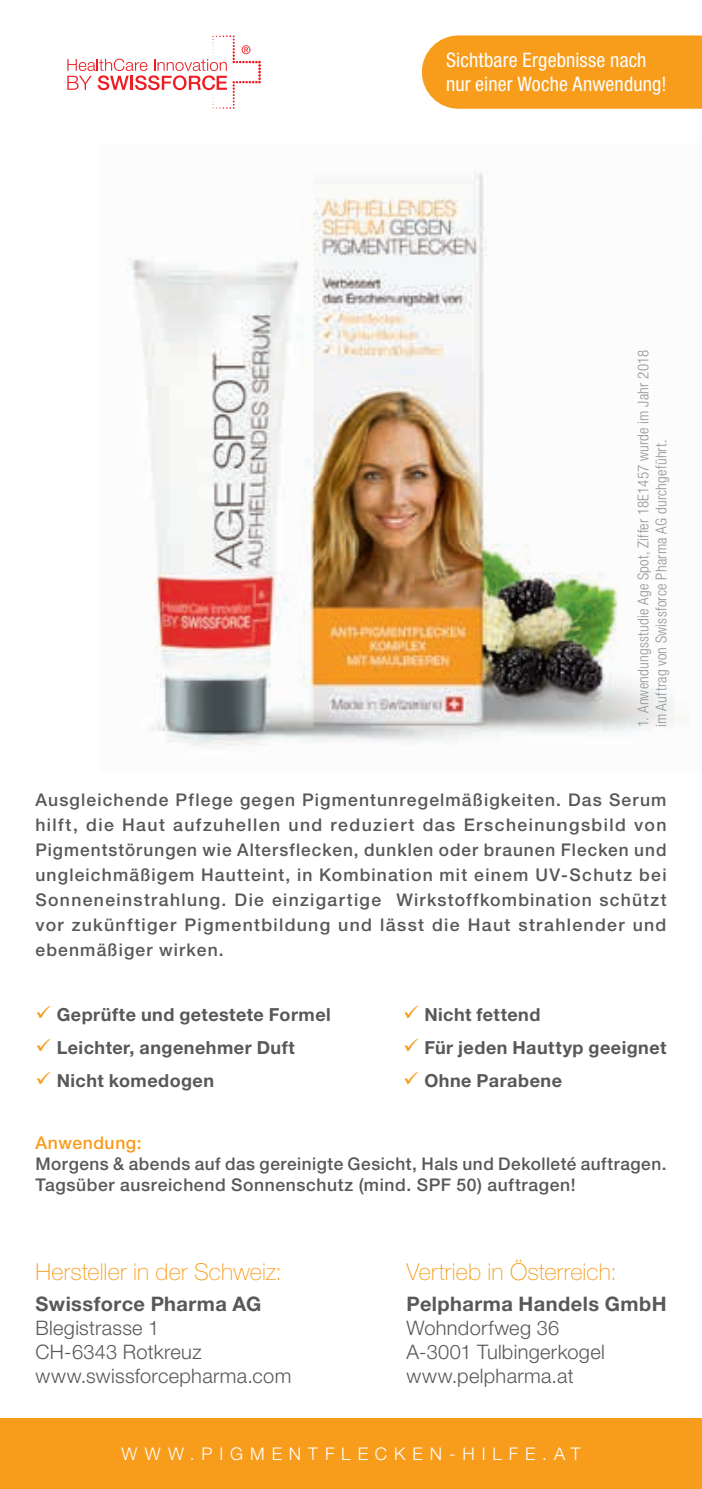
<style>
.page{position:relative;width:702px;height:1489px;background:#fff}
.page>*{position:absolute;margin:0;border:0;box-sizing:border-box;transform-origin:0 0}
.t1{font:100 23.25px "Helvetica Neue LT Std";letter-spacing:.005em;color:#f89c1c}
.t2{font:300 20px/24px "Helvetica Neue LT Std";letter-spacing:.015em;color:#57585a}
.t3{font:condensed 20px/24px "Helvetica Neue LT Pro";letter-spacing:.005em;color:#fff}
.t4{font:700 20px "Helvetica Neue LT Pro";letter-spacing:.02em;color:#57585a}
.t5{font:700 18px "Helvetica Neue LT Pro";letter-spacing:.025em;color:#57585a}
.t6{font:500 17.5px/25px "Helvetica Neue LT Pro";letter-spacing:.035em;color:#57585a;text-align:justify}
.t7{font:300 17.5px "Helvetica Neue LT Pro";letter-spacing:.395em;color:#fff}
.t8{font:500 17.5px "Helvetica Neue LT Pro";letter-spacing:.035em;color:#f89c1c}
.t9{font:300 condensed 15px/18px "Helvetica Neue LT Pro";letter-spacing:.015em;color:#939598}
.s1{color:#f89c1c}
</style>
<div class="page">
<img style="left:128px;top:172px;width:547px;height:574px">
<svg style="left:67px;top:35px;width:194px;height:74px"></svg>
<div style="left:422px;top:35px;width:280px;height:74px;background:#f89c1c"></div>
<div style="left:0;top:1417px;width:702px;height:71px;background:#f89c1c"></div>
<p class="t3" style="left:446px;top:48px;width:222px">Sichtbare Ergebnisse nach nur einer Woche Anwendung!</p>
<p class="t9" style="left:634px;top:727px;width:379px;rotate:-90deg">1. Anwendungsstudie Age Spot, Ziffer 18E1457 wurde im Jahr 2018 im Auftrag von Swissforce Pharma AG durchgeführt.</p>
<p class="t6" style="left:35px;top:787px;width:632px">Ausgleichende Pflege gegen Pigmentunregelmäßigkeiten. Das Serum hilft, die Haut aufzuhellen und reduziert das Erscheinungsbild von Pigmentstörungen wie Altersflecken, dunklen oder braunen Flecken und ungleichmäßigem Hautteint, in Kombination mit einem UV-Schutz bei Sonneneinstrahlung. Die einzigartige Wirkstoffkombination schützt vor zukünftiger Pigmentbildung und lässt die Haut strahlender und ebenmäßiger wirken.</p>
<p class="t5" style="left:35px;top:1003px;width:297px"><span class="s1">✓</span> Geprüfte und getestete Formel</p>
<p class="t5" style="left:35px;top:1036px;width:261px"><span class="s1">✓</span> Leichter, angenehmer Duft</p>
<p class="t5" style="left:35px;top:1068px;width:180px"><span class="s1">✓</span> Nicht komedogen</p>
<p class="t5" style="left:403px;top:1003px;width:139px"><span class="s1">✓</span> Nicht fettend</p>
<p class="t5" style="left:403px;top:1036px;width:265px"><span class="s1">✓</span> Für jeden Hauttyp geeignet</p>
<p class="t5" style="left:403px;top:1068px;width:160px"><span class="s1">✓</span> Ohne Parabene</p>
<p class="t8" style="left:35px;top:1132px;width:108px">Anwendung:</p>
<p class="t6" style="left:35px;top:1153px;width:632px;line-height:21px">Morgens &amp; abends auf das gereinigte Gesicht, Hals und Dekolleté auftragen.<br>Tagsüber ausreichend Sonnenschutz (mind. SPF 50) auftragen!</p>
<h1 class="t1" style="left:35px;top:1258px;width:248px">Hersteller in der Schweiz:</h1>
<p class="t4" style="left:35px;top:1290px;width:227px">Swissforce Pharma AG</p>
<p class="t2" style="left:35px;top:1314px;width:257px">Blegistrasse 1<br>CH-6343 Rotkreuz www.swissforcepharma.com</p>
<h1 class="t1" style="left:406px;top:1258px;width:212px">Vertrieb in Österreich:</h1>
<p class="t4" style="left:406px;top:1290px;width:261px">Pelpharma Handels GmbH</p>
<p class="t2" style="left:406px;top:1314px;width:200px">Wohndorfweg 36<br>A-3001 Tulbingerkogel www.pelpharma.at</p>
<p class="t7" style="left:121px;top:1442px;width:461px">WWW.PIGMENTFLECKEN-HILFE.AT</p>
</div>
